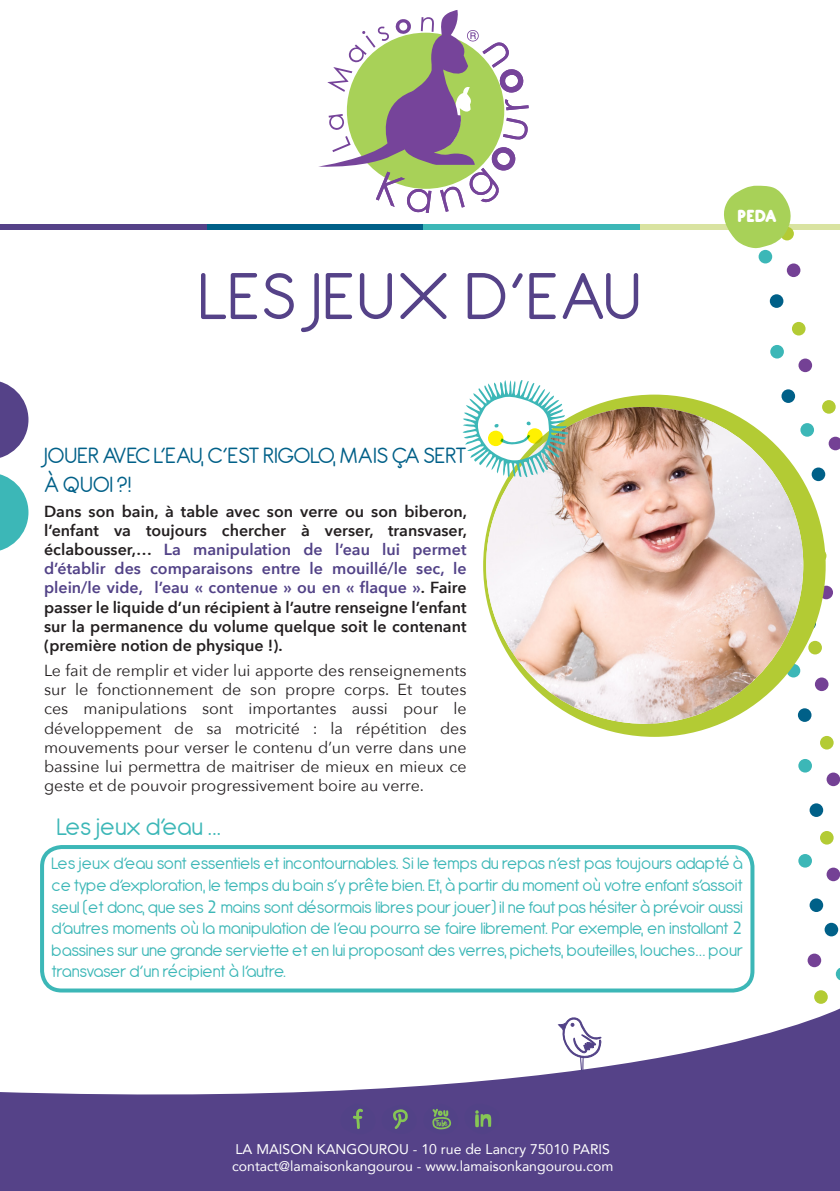
<style>
.page{position:relative;width:840px;height:1191px;background:#fff}
.page>*{position:absolute;margin:0;border:0;box-sizing:border-box;transform-origin:0 0}
.t1{font:72px "Antipasto";letter-spacing:.025em;color:#554288}
.t2{font:26px "Antipasto";letter-spacing:.01em;color:#3cb7b7}
.t3{font:24px/28.8px "Antipasto";color:#006088}
.t4{font:800 19px "Antipasto";color:#fff}
.t5{font:18px/21.6px "Antipasto";letter-spacing:-.015em;color:#3cb7b7;text-align:justify}
.t6{font:600 16px/19.2px "Avenir Next";color:#231f20;text-align:justify}
.t7{font:16px/19.2px "Avenir Next";color:#231f20;text-align:justify}
.t8{font:14px "Avenir";color:#fff}
.s1{color:#524287}
.s2{font-family:"Andale Mono"}
</style>
<div class="page">
<svg style="left:0;top:1003px;width:839px;height:188px;fill:#554288"></svg>
<div style="left:0;top:224px;width:207px;height:6px;background:#554288"></div>
<div style="left:207px;top:224px;width:216px;height:6px;background:#006088"></div>
<div style="left:423px;top:224px;width:216px;height:6px;background:#3cb7b7"></div>
<div style="left:639px;top:224px;width:200px;height:6px;background:#d9e3a1"></div>
<div style="left:758px;top:250px;width:13px;height:13px;background:#3cb7b7;border-radius:50%"></div>
<div style="left:779px;top:227px;width:14px;height:13px;background:#b3cb34;border-radius:50%"></div>
<div style="left:786px;top:263px;width:14px;height:14px;background:#744195;border-radius:50%"></div>
<div style="left:769px;top:294px;width:14px;height:14px;background:#006088;border-radius:50%"></div>
<div style="left:769px;top:345px;width:14px;height:13px;background:#3cb7b7;border-radius:50%"></div>
<div style="left:791px;top:322px;width:14px;height:13px;background:#b3cb34;border-radius:50%"></div>
<div style="left:798px;top:358px;width:13px;height:14px;background:#744195;border-radius:50%"></div>
<div style="left:781px;top:389px;width:13px;height:14px;background:#006088;border-radius:50%"></div>
<div style="left:800px;top:423px;width:13px;height:14px;background:#3cb7b7;border-radius:50%"></div>
<div style="left:821px;top:400px;width:14px;height:14px;background:#b3cb34;border-radius:50%"></div>
<svg style="left:828px;top:437px;width:11px;height:13px"></svg>
<div style="left:811px;top:467px;width:13px;height:14px;background:#006088;border-radius:50%"></div>
<div style="left:812px;top:549px;width:14px;height:13px;background:#b3cb34;border-radius:50%"></div>
<svg style="left:819px;top:585px;width:13px;height:14px"></svg>
<div style="left:802px;top:616px;width:13px;height:14px;background:#a1c03c;border-radius:50%"></div>
<div style="left:786px;top:664px;width:13px;height:13px;background:#3cb7b7;border-radius:50%"></div>
<div style="left:807px;top:641px;width:14px;height:13px;background:#b3cb34;border-radius:50%"></div>
<div style="left:814px;top:677px;width:14px;height:14px;background:#744195;border-radius:50%"></div>
<div style="left:797px;top:708px;width:14px;height:14px;background:#006088;border-radius:50%"></div>
<div style="left:797px;top:759px;width:14px;height:13px;background:#3cb7b7;border-radius:50%"></div>
<div style="left:819px;top:736px;width:14px;height:13px;background:#b3cb34;border-radius:50%"></div>
<div style="left:826px;top:772px;width:13px;height:14px;background:#744195;border-radius:50%"></div>
<div style="left:809px;top:803px;width:13px;height:14px;background:#006088;border-radius:50%"></div>
<div style="left:797px;top:854px;width:14px;height:13px;background:#3cb7b7;border-radius:50%"></div>
<div style="left:819px;top:831px;width:14px;height:13px;background:#b3cb34;border-radius:50%"></div>
<div style="left:826px;top:867px;width:13px;height:14px;background:#744195;border-radius:50%"></div>
<div style="left:809px;top:898px;width:13px;height:14px;background:#006088;border-radius:50%"></div>
<svg style="left:835px;top:968px;width:4px;height:12px"></svg>
<div style="left:813px;top:990px;width:14px;height:13px;background:#b3cb34;border-radius:50%"></div>
<div style="left:807px;top:953px;width:13px;height:14px;background:#744195;border-radius:50%"></div>
<div style="left:824px;top:922px;width:13px;height:14px;background:#006088;border-radius:50%"></div>
<div style="left:483px;top:394px;width:342px;height:343px;background:#b3cb34;border-radius:50%"></div>
<img style="left:486px;top:407px;width:316px;height:316px;border-radius:158px">
<svg style="left:556px;top:1003px;width:46px;height:69px"></svg>
<svg style="left:0;top:381px;width:28px;height:77px"></svg>
<svg style="left:0;top:474px;width:28px;height:77px"></svg>
<svg style="left:462px;top:380px;width:106px;height:97px"></svg>
<svg style="left:487px;top:430px;width:16px;height:16px"></svg>
<svg style="left:526px;top:428px;width:16px;height:16px"></svg>
<div style="left:40px;top:845px;width:714px;height:147px;border:4px solid #3cb7b7;border-radius:20px"></div>
<svg style="left:318px;top:10px;width:210px;height:203px"></svg>
<svg style="left:339px;top:1103px;width:77px;height:31px;background:#574d82"></svg>
<svg style="left:422px;top:1103px;width:36px;height:31px"></svg>
<svg style="left:464px;top:1103px;width:36px;height:31px"></svg>
<svg style="left:724px;top:186px;width:68px;height:63px"></svg>
<p class="t1" style="left:198px;top:237px;width:444px">LES JEUX D’EAU</p>
<p class="t3" style="left:44px;top:439px;width:424px">JOUER AVEC L’EAU, C’EST RIGOLO, MAIS ÇA SERT<br>À QUOI ?!</p>
<p class="t6" style="left:44px;top:501px;width:424px">Dans son bain, à table avec son verre ou son biberon, l’enfant va toujours chercher à verser, transvaser, éclabousser,… <span class="s1">La manipulation de l’eau lui permet d’établir des comparaisons entre le mouillé/le sec, le plein/le vide, l’eau « contenue » ou en « flaque »</span>. Faire passer le liquide d’un récipient à l’autre renseigne l’enfant sur la permanence du volume quelque soit le contenant (première notion de physique !).</p>
<p class="t7" style="left:44px;top:660px;width:424px">Le fait de remplir et vider lui apporte des renseignements sur le fonctionnement de son propre corps. Et toutes ces manipulations sont importantes aussi pour le développement de sa motricité : la répétition des mouvements pour verser le contenu d’un verre dans une bassine lui permettra de maitriser de mieux en mieux ce geste et de pouvoir progressivement boire au verre.</p>
<p class="t2" style="left:57px;top:805px;width:166px">Les jeux d’eau ...</p>
<p class="t4" style="left:738px;top:198px;width:52px">SANTé</p>
<p class="t4" style="left:737px;top:200px;width:41px">PEDA</p>
<p class="t5" style="left:52px;top:851px;width:692px">Les jeux d’eau sont essentiels et incontournables. Si le temps du repas n’est pas toujours adapté à ce type d’exploration, le temps du bain s’y prête bien. Et, à partir du moment où votre enfant s’assoit seul (et donc, que ses <span class="s2">2</span> mains sont désormais libres pour jouer) il ne faut pas hésiter à prévoir aussi d’autres moments où la manipulation de l’eau pourra se faire librement. Par exemple, en installant <span class="s2">2 </span>bassines sur une grande serviette et en lui proposant des verres, pichets, bouteilles, louches… pour transvaser d’un récipient à l’autre.</p>
<p class="t8" style="left:235px;top:1138px;width:376px">LA MAISON KANGOUROU - 10 rue de Lancry 75010 PARIS</p>
<p class="t8" style="left:232px;top:1154px;width:382px">contact@lamaisonkangourou - www.lamaisonkangourou.com</p>
</div>
